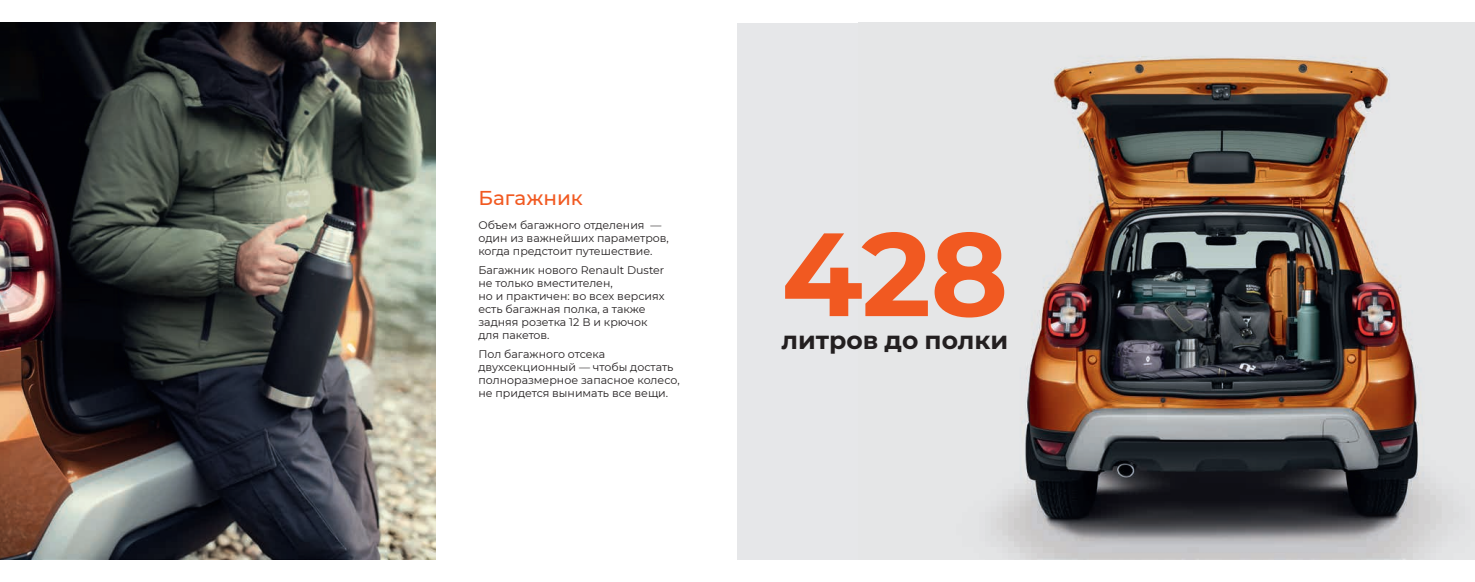
<style>
.page{position:relative;width:1475px;height:582px;background:#fff}
.page>*{position:absolute;margin:0;border:0;box-sizing:border-box;transform-origin:0 0}
.t1{font:700 118px "Montserrat";color:#f15921}
.t2{font:700 25px "Montserrat";color:#231f20}
.t3{font:500 20px "Montserrat";color:#f15921}
.t4{font:11px/13px "Montserrat";color:#231f20}
</style>
<div class="page">
<div style="left:737px;top:23px;width:737px;height:535px;background:#e6e7e9"></div>
<img style="left:991px;top:56px;width:468px;height:502px">
<img style="left:0;top:23px;width:436px;height:535px">
<h3 class="t3" style="left:478px;top:183px;width:106px">Багажник</h3>
<p class="t4" style="left:478px;top:218px;width:192px">Объем багажного отделения — один из важнейших параметров, когда предстоит путешествие.</p>
<p class="t4" style="left:478px;top:263px;width:188px">Багажник нового Renault Duster не только вместителен,<br>но и практичен: во всех версиях есть багажная полка, а также задняя розетка 12 В и крючок для пакетов.</p>
<p class="t4" style="left:478px;top:346px;width:203px">Пол багажного отсека двухсекционный — чтобы достать полноразмерное запасное колесо, не придется вынимать все вещи.</p>
<h1 class="t1" style="left:781px;top:189px;width:228px">428</h1>
<h2 class="t2" style="left:781px;top:321px;width:228px">литров до полки</h2>
</div>
